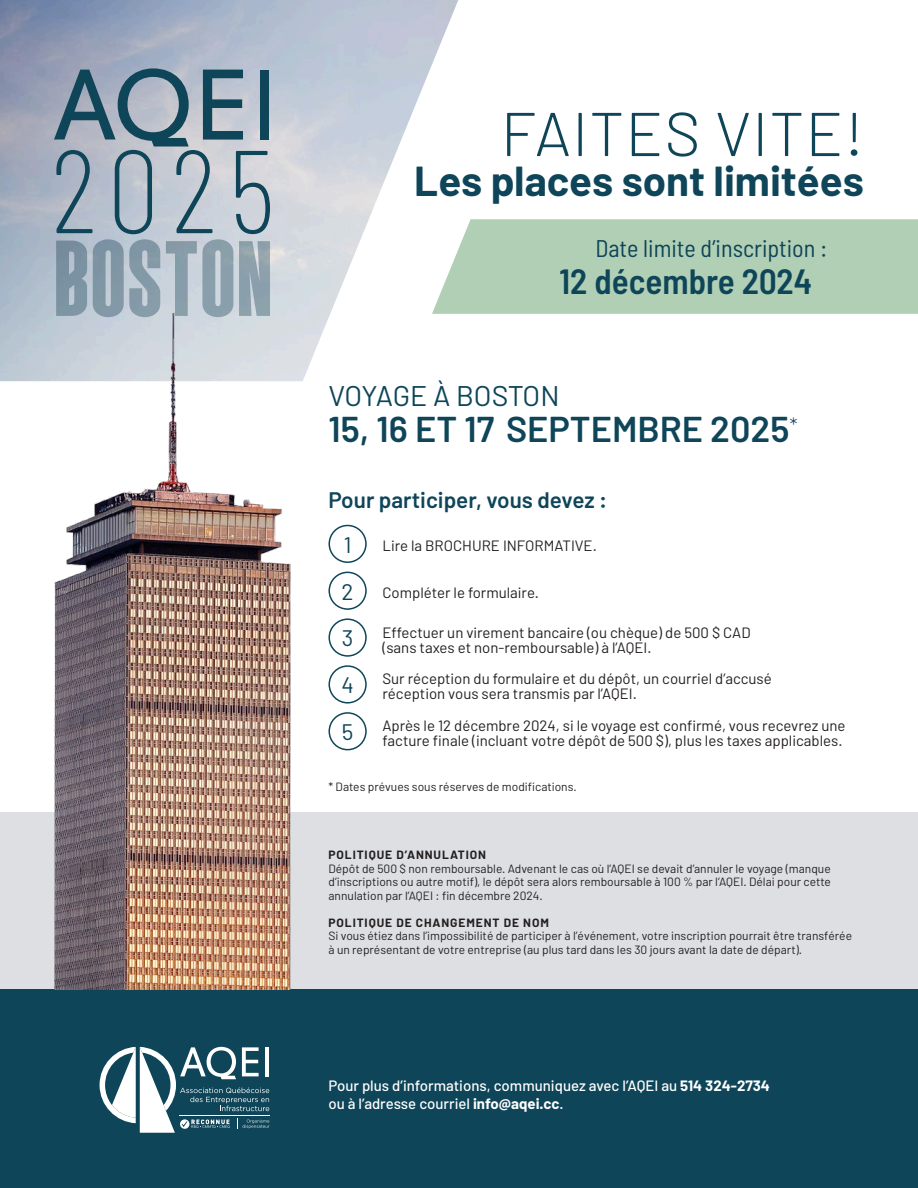
<style>
.page{position:relative;width:918px;height:1188px;background:#fff}
.page>*{position:absolute;margin:0;border:0;box-sizing:border-box;transform-origin:0 0}
.t1{font:300 61.65px "Barlow";letter-spacing:.02em;color:#0e4558}
.t2{font:700 42px "Barlow";color:#0e4558}
.t3{font:600 36px "Barlow";color:#0e4558}
.t4{font:600 semi-condensed 35.1px "Barlow";color:#0e4558}
.t5{font:28.5px "Barlow";letter-spacing:-.015em;color:#0e4558}
.t6{font:semi-condensed 24.15px "Barlow";color:#0e4558}
.t7{font:600 22.5px "Barlow";color:#0e4558}
.t8{font:22.5px "Barlow";color:#0e4558}
.t9{font:15px/15px "Barlow";color:#231f20}
.t10{font:500 15px "Barlow";color:#fff}
.t11{font:12px/13.5px "Barlow";color:#231f20;text-align:justify}
.t12{font:700 12px "Barlow";letter-spacing:.075em;color:#231f20}
.s1{font-weight:700}
</style>
<div class="page">
<div style="left:458px;top:219px;width:460px;height:95px;background:#b1cfb5"></div>
<div style="left:0;top:812px;width:918px;height:177px;background:#dddfe3"></div>
<img style="left:0;top:0;width:458px;height:381px">
<div style="left:0;top:989px;width:918px;height:199px;background:#0e4558"></div>
<img style="left:41px;top:301px;width:261px;height:688px">
<svg style="left:54px;top:68px;width:216px;height:249px"></svg>
<div style="left:329px;top:525px;width:38px;height:38px;border:2px solid #0e4558;border-radius:50%"></div>
<div style="left:329px;top:572px;width:38px;height:38px;border:2px solid #0e4558;border-radius:50%"></div>
<div style="left:329px;top:618px;width:38px;height:39px;border:2px solid #0e4558;border-radius:50%"></div>
<div style="left:329px;top:665px;width:38px;height:39px;border:2px solid #0e4558;border-radius:50%"></div>
<div style="left:329px;top:712px;width:38px;height:38px;border:2px solid #0e4558;border-radius:50%"></div>
<svg style="left:100px;top:1047px;width:169px;height:86px"></svg>
<p class="t1" style="left:501px;top:96px;width:365px">FAITES VITE!</p>
<p class="t2" style="left:414px;top:155px;width:451px">Les places sont limitées</p>
<p class="t6" style="left:596px;top:233px;width:233px">Date limite d’inscription :</p>
<p class="t4" style="left:560px;top:260px;width:254px">12 décembre 2024</p>
<p class="t5" style="left:328px;top:378px;width:233px">VOYAGE À BOSTON</p>
<p class="t3" style="left:328px;top:406px;width:471px">15, 16 ET 17 SEPTEMBRE 2025<sup>*</sup></p>
<p class="t7" style="left:328px;top:486px;width:280px">Pour participer, vous devez :</p>
<p class="t8" style="left:344px;top:531px;width:9px">1</p>
<p class="t9" style="left:382px;top:538px;width:216px">Lire la BROCHURE INFORMATIVE.</p>
<p class="t8" style="left:342px;top:577px;width:14px">2</p>
<p class="t9" style="left:382px;top:585px;width:158px">Compléter le formulaire.</p>
<p class="t8" style="left:342px;top:624px;width:13px">3</p>
<p class="t9" style="left:382px;top:624px;width:370px">Effectuer un virement bancaire (ou chèque) de 500 $ CAD (sans taxes et non-remboursable) à l’AQEI.</p>
<p class="t8" style="left:341px;top:671px;width:14px">4</p>
<p class="t9" style="left:382px;top:671px;width:391px">Sur réception du formulaire et du dépôt, un courriel d’accusé réception vous sera transmis par l’AQEI.</p>
<p class="t8" style="left:342px;top:718px;width:13px">5</p>
<p class="t9" style="left:382px;top:718px;width:465px">Après le 12 décembre 2024, si le voyage est confirmé, vous recevrez une facture finale (incluant votre dépôt de 500 $), plus les taxes applicables.</p>
<p class="t11" style="left:328px;top:780px;width:250px">* Dates prévues sous réserves de modifications.</p>
<p class="t12" style="left:328px;top:847px;width:159px">POLITIQUE D’ANNULATION</p>
<p class="t11" style="left:328px;top:861px;width:504px">Dépôt de 500 $ non remboursable. Advenant le cas où l’AQEI se devait d’annuler le voyage (manque d’inscriptions ou autre motif), le dépôt sera alors remboursable à 100 % par l’AQEI. Délai pour cette annulation par l’AQEI : fin décembre 2024.</p>
<p class="t12" style="left:328px;top:915px;width:222px">POLITIQUE DE CHANGEMENT DE NOM</p>
<p class="t11" style="left:328px;top:929px;width:525px">Si vous étiez dans l’impossibilité de participer à l’événement, votre inscription pourrait être transférée à un représentant de votre entreprise (au plus tard dans les 30 jours avant la date de départ).</p>
<p class="t10" style="left:328px;top:1076px;width:443px">Pour plus d’informations, communiquez avec l’AQEI au <span class="s1">514 324-2734</span></p>
<p class="t10" style="left:328px;top:1094px;width:237px">ou à l’adresse courriel <span class="s1">info@aqei.cc</span>.</p>
</div>
